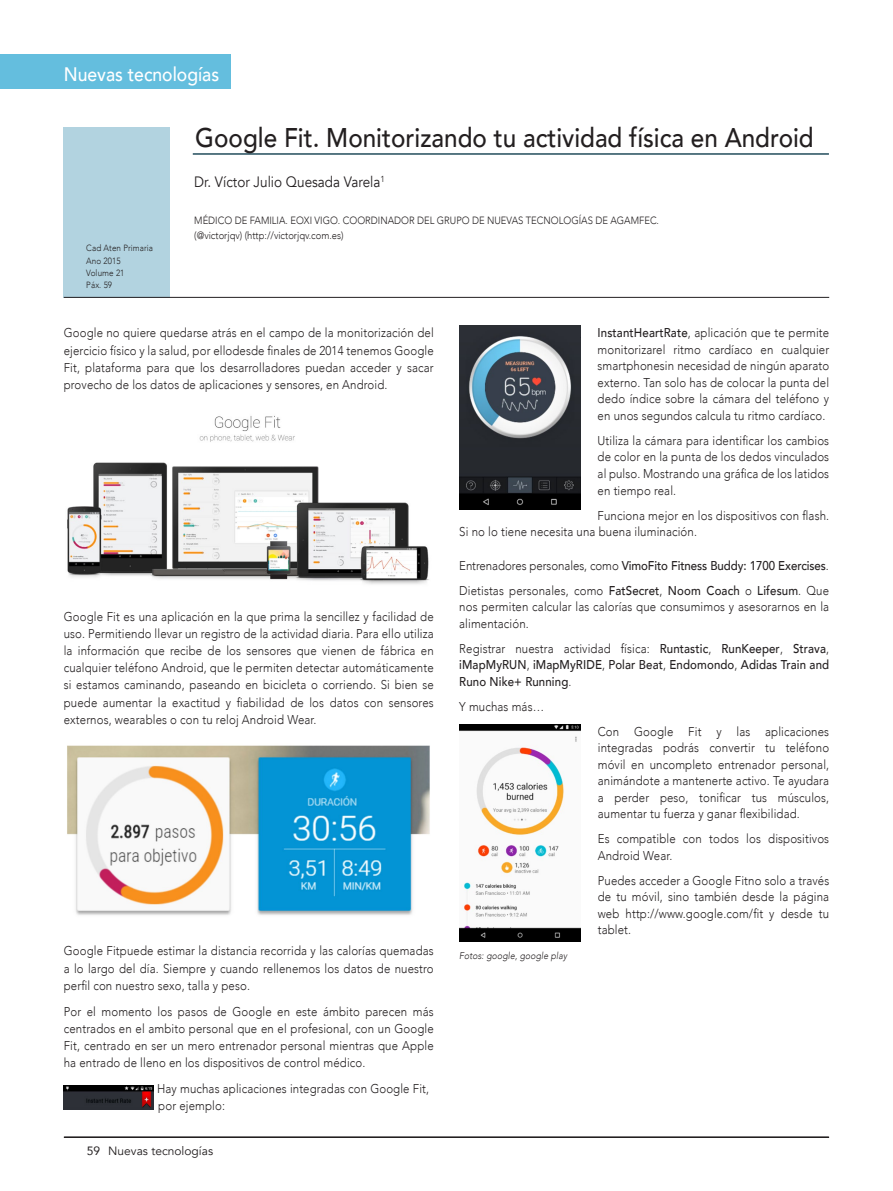
<style>
.page{position:relative;width:893px;height:1191px;background:#fff}
.page>*{position:absolute;margin:0;border:0;box-sizing:border-box;transform-origin:0 0}
.Hospital_OK{font:500 27px "Avenir";color:#231f20;scale:.9 1}
.t1{font:500 19.5px "Avenir";color:#fff;scale:.9 1}
.NOMBRE{font:15px "Avenir";color:#231f20;scale:.9 1}
.TEXTO{font:300 12.75px/16.5px "Avenir";letter-spacing:.01em;color:#231f20;text-align:justify;scale:.9 1}
.TEXTO-2{font:500 12.75px/16.5px "Avenir";letter-spacing:.01em;color:#231f20;text-align:justify;scale:.9 1}
.t2{font:12px "Avenir";color:#231f20}
.Hospital_OK-2{font:300 10.5px "Avenir";color:#231f20;scale:.9 1}
.FIGURA{font:italic 300 9.75px "Avenir";letter-spacing:.01em;color:#231f20;scale:.9 1}
.t3{font:300 9px "Avenir";letter-spacing:.01em;color:#231f20;scale:.9 1}
.s1{font-style:inherit}
.s2{font-weight:500}
.s3{font-weight:300}
</style>
<div class="page">
<div style="left:0;top:54px;width:231px;height:34px;background:#64bede"></div>
<hr style="left:64px;top:1136px;width:765px;height:1px;background:#231f20">
<hr style="left:193px;top:153px;width:636px;height:2px;background:#224c5b">
<div style="left:64px;top:128px;width:106px;height:170px;background:#b2d3e0"></div>
<hr style="left:64px;top:297px;width:765px;height:1px;background:#231f20">
<img style="left:67px;top:415px;width:362px;height:169px">
<img style="left:67px;top:745px;width:363px;height:170px">
<img style="left:64px;top:1085px;width:90px;height:24px">
<img style="left:459px;top:326px;width:122px;height:183px">
<img style="left:459px;top:724px;width:122px;height:217px">
<h2 class="t1" style="left:64px;top:57px;width:174px">Nuevas tecnologías</h2>
<p class="Hospital_OK" style="left:195px;top:114px;width:689px">Google Fit. Monitorizando tu actividad física en Android</p>
<p class="NOMBRE" style="left:194px;top:173px;width:213px">Dr. Víctor Julio Quesada Varela<sup>1</sup></p>
<p class="t3" style="left:86px;top:243px;width:76px">Cad Aten Primaria</p>
<p class="t3" style="left:86px;top:255px;width:40px">Ano 2015</p>
<p class="t3" style="left:86px;top:267px;width:44px">Volume 21</p>
<p class="t3" style="left:86px;top:279px;width:30px">Páx. 59</p>
<p class="Hospital_OK-2" style="left:194px;top:214px;width:518px">MÉDICO DE FAMILIA. EOXI VIGO. COORDINADOR DEL GRUPO DE NUEVAS TECNOLOGÍAS DE AGAMFEC.</p>
<p class="Hospital_OK-2" style="left:194px;top:229px;width:167px">(@victorjqv) (http://victorjqv.com.es)</p>
<p class="TEXTO" style="left:64px;top:324px;width:413px;line-height:17.2px">Google no quiere quedarse atrás en el campo de la monitorización del ejercicio físico y la salud, por ellodesde finales de 2014 tenemos Google Fit, plataforma para que los desarrolladores puedan acceder y sacar provecho de los datos de aplicaciones y sensores, en Android.</p>
<p class="TEXTO" style="left:64px;top:607px;width:413px;line-height:17.2px">Google Fit es una aplicación en la que prima la sencillez y facilidad de uso. Permitiendo llevar un registro de la actividad diaria. Para ello utiliza la información que recibe de los sensores que vienen de fábrica en cualquier teléfono Android, que le permiten detectar automáticamente si estamos caminando, paseando en bicicleta o corriendo. Si bien se puede aumentar la exactitud y fiabilidad de los datos con sensores externos, wearables o con tu reloj Android Wear.</p>
<p class="TEXTO" style="left:64px;top:942px;width:413px;line-height:17.2px">Google Fitpuede estimar la distancia recorrida y las calorías quemadas a lo largo del día. Siempre y cuando rellenemos los datos de nuestro perfil con nuestro sexo, talla y peso.</p>
<p class="TEXTO" style="left:64px;top:1002px;width:413px;line-height:17.2px">Por el momento los pasos de Google en este ámbito parecen más centrados en el ambito personal que en el profesional, con un Google Fit, centrado en ser un mero entrenador personal mientras que Apple ha entrado de lleno en los dispositivos de control médico.</p>
<p class="TEXTO" style="left:157px;top:1080px;width:304px;line-height:17.2px">Hay muchas aplicaciones integradas con Google Fit, por ejemplo:</p>
<p class="t2" style="left:87px;top:1143px;width:128px"><span class="s1">59</span> Nuevas tecnologías</p>
<p class="TEXTO" style="left:598px;top:325px;width:259px"><span class="s2">InstantHeartRate</span>, aplicación que te permite monitorizarel ritmo cardíaco en cualquier smartphonesin necesidad de ningún aparato externo. Tan solo has de colocar la punta del dedo índice sobre la cámara del teléfono y en unos segundos calcula tu ritmo cardíaco.</p>
<p class="TEXTO" style="left:598px;top:432px;width:259px">Utiliza la cámara para identificar los cambios de color en la punta de los dedos vinculados al pulso. Mostrando una gráfica de los latidos en tiempo real.</p>
<p class="TEXTO" style="left:459px;top:507px;width:413px;text-indent:138px">Funciona mejor en los dispositivos con flash.<br>Si no lo tiene necesita una buena iluminación.</p>
<p class="TEXTO-2" style="left:459px;top:556px;width:412px"><span class="s3">Entrenadores personales, como</span> VimoFito Fitness Buddy: 1700 Exercises<span class="s3">.</span></p>
<p class="TEXTO" style="left:459px;top:582px;width:413px">Dietistas personales, como <span class="s2">FatSecret</span>, <span class="s2">Noom Coach</span> o <span class="s2">Lifesum</span>. Que nos permiten calcular las calorías que consumimos y asesorarnos en la alimentación.</p>
<p class="TEXTO-2" style="left:459px;top:639px;width:413px"><span class="s3">Registrar nuestra actividad física:</span> Runtastic<span class="s3">,</span> RunKeeper<span class="s3">,</span> Strava<span class="s3">, </span>iMapMyRUN<span class="s3">,</span> iMapMyRIDE<span class="s3">,</span> Polar Beat<span class="s3">,</span> Endomondo<span class="s3">,</span> Adidas Train and Runo Nike+ Running<span class="s3">.</span></p>
<p class="TEXTO" style="left:459px;top:698px;width:96px">Y muchas más…</p>
<p class="TEXTO" style="left:598px;top:723px;width:259px">Con Google Fit y las aplicaciones integradas podrás convertir tu teléfono móvil en uncompleto entrenador personal, animándote a mantenerte activo. Te ayudara a perder peso, tonificar tus músculos, aumentar tu fuerza y ganar flexibilidad.</p>
<p class="TEXTO" style="left:598px;top:830px;width:259px">Es compatible con todos los dispositivos<br>Android Wear.</p>
<p class="TEXTO" style="left:598px;top:872px;width:259px">Puedes acceder a Google Fitno solo a través de tu móvil, sino también desde la página web http://www.google.com/fit y desde tu tablet.</p>
<p class="FIGURA" style="left:459px;top:950px;width:121px">Fotos: google, google play</p>
</div>
